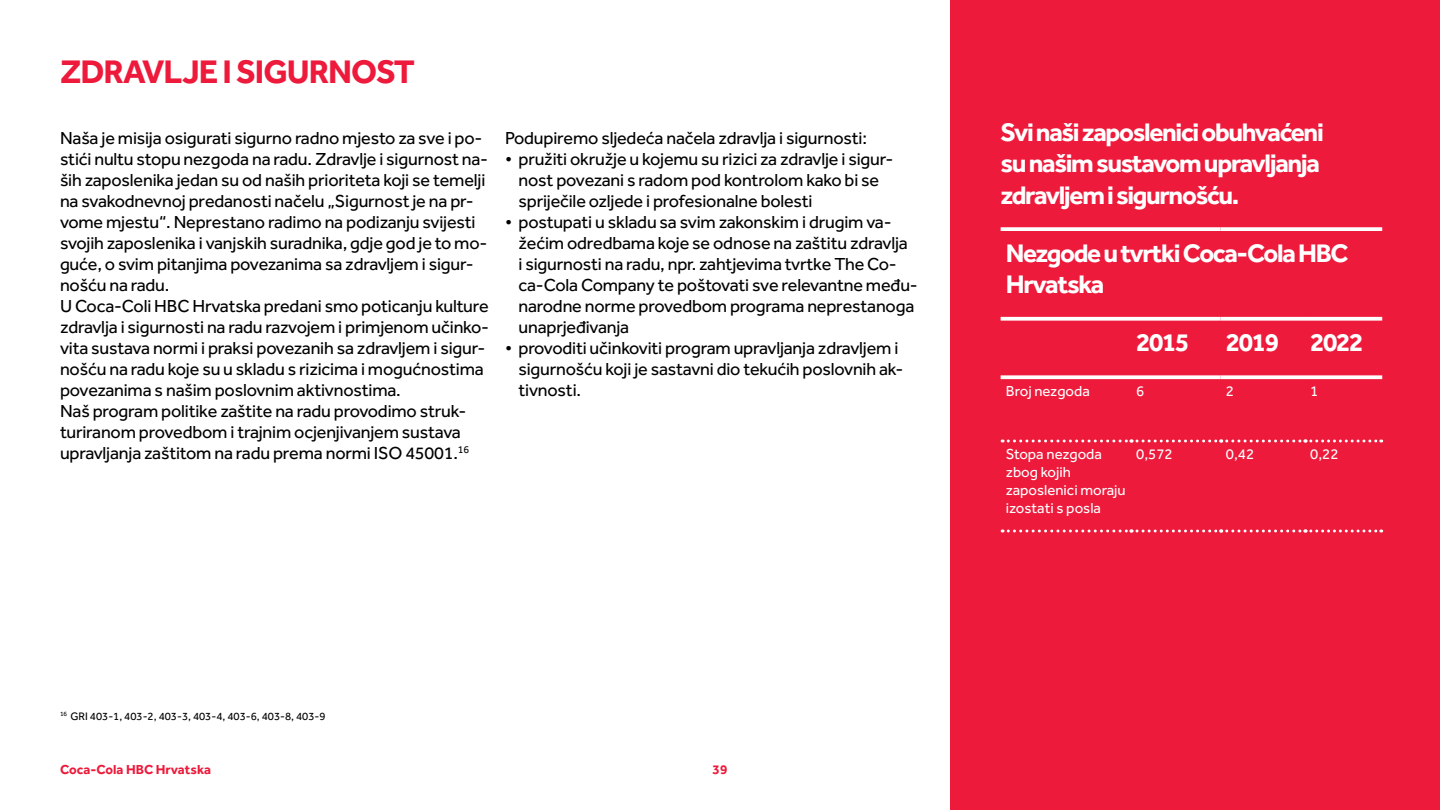
<style>
.page{position:relative;width:1440px;height:810px;background:#fff}
.page>*{position:absolute;margin:0;border:0;box-sizing:border-box;transform-origin:0 0}
.t1{font:700 33.75px "Effra";letter-spacing:-.03em;color:#ed1a3b}
.t2{font:700 26.25px/31.5px "Effra";letter-spacing:-.05em;color:#fff}
.t3{font:18px/21px "Effra";letter-spacing:-.01em;color:#000}
.t4{font:15px/18px "Effra";color:#fff}
.t5{font:700 13.5px "Effra";color:#ed1a3b}
.t6{font:11.25px "Effra";color:#000}
</style>
<div class="page">
<div style="left:950px;top:0;width:490px;height:810px;background:#ed1a3b"></div>
<svg style="left:1001px;top:227px;width:130px;height:4px"></svg>
<svg style="left:1131px;top:227px;width:90px;height:4px"></svg>
<svg style="left:1221px;top:227px;width:84px;height:4px"></svg>
<svg style="left:1305px;top:227px;width:77px;height:4px"></svg>
<svg style="left:1001px;top:317px;width:130px;height:4px"></svg>
<svg style="left:1131px;top:317px;width:90px;height:4px"></svg>
<svg style="left:1221px;top:317px;width:84px;height:4px"></svg>
<svg style="left:1305px;top:317px;width:77px;height:4px"></svg>
<svg style="left:1001px;top:375px;width:130px;height:4px"></svg>
<svg style="left:1131px;top:375px;width:90px;height:4px"></svg>
<svg style="left:1221px;top:375px;width:84px;height:4px"></svg>
<svg style="left:1305px;top:375px;width:77px;height:4px"></svg>
<svg style="left:1002px;top:440px;width:380px;height:2px"></svg>
<svg style="left:1002px;top:530px;width:380px;height:2px"></svg>
<h1 class="t1" style="left:60px;top:51px;width:357px">ZDRAVLJE I SIGURNOST</h1>
<p class="t3" style="left:60px;top:127px;width:431px">Naša je misija osigurati sigurno radno mjesto za sve i po&shy;stići nultu stopu nezgoda na radu. Zdravlje i sigurnost na&shy;ših zaposlenika jedan su od naših prioriteta koji se temelji na svakodnevnoj predanosti načelu „Sigurnost je na pr&shy;vome mjestu“. Neprestano radimo na podizanju svijesti svojih zaposlenika i vanjskih suradnika, gdje god je to mo&shy;guće, o svim pitanjima povezanima sa zdravljem i sigur&shy;nošću na radu.<br>U Coca-Coli HBC Hrvatska predani smo poticanju kulture zdravlja i sigurnosti na radu razvojem i primjenom učinko&shy;vita sustava normi i praksi povezanih sa zdravljem i sigur&shy;nošću na radu koje su u skladu s rizicima i mogućnostima povezanima s našim poslovnim aktivnostima.<br>Naš program politike zaštite na radu provodimo struk&shy;turiranom provedbom i trajnim ocjenjivanjem sustava upravljanja zaštitom na radu prema normi ISO 45001.<sup>16</sup></p>
<p class="t3" style="left:505px;top:127px;width:364px">Podupiremo sljedeća načela zdravlja i sigurnosti:</p>
<p class="t3" style="left:519px;top:148px;width:376px;text-indent:-14px">• pružiti okružje u kojemu su rizici za zdravlje i sigur&shy;nost povezani s radom pod kontrolom kako bi se spriječile ozljede i profesionalne bolesti</p>
<p class="t3" style="left:519px;top:211px;width:401px;text-indent:-14px">• postupati u skladu sa svim zakonskim i drugim va&shy;žećim odredbama koje se odnose na zaštitu zdravlja<br>i sigurnosti na radu, npr. zahtjevima tvrtke The Co&shy;ca-Cola Company te poštovati sve relevantne među&shy;narodne norme provedbom programa neprestanoga unaprjeđivanja</p>
<p class="t3" style="left:519px;top:337px;width:386px;text-indent:-14px">• provoditi učinkoviti program upravljanja zdravljem i sigurnošću koji je sastavni dio tekućih poslovnih ak&shy;tivnosti.</p>
<p class="t6" style="left:60px;top:710px;width:267px"><sup>16</sup> GRI 403-1, 403-2, 403-3, 403-4, 403-6, 403-8, 403-9</p>
<p class="t5" style="left:60px;top:761px;width:153px">Coca-Cola HBC Hrvatska</p>
<p class="t5" style="left:713px;top:761px;width:16px">39</p>
<h2 class="t2" style="left:1001px;top:115px;width:325px">Svi naši zaposlenici obuhvaćeni su našim sustavom upravljanja zdravljem i sigurnošću.</h2>
<h2 class="t2" style="left:1006px;top:237px;width:344px">Nezgode u tvrtki Coca-Cola HBC<br>Hrvatska</h2>
<h2 class="t2" style="left:1136px;top:326px;width:55px">2015</h2>
<h2 class="t2" style="left:1226px;top:326px;width:139px">2019 2022</h2>
<p class="t4" style="left:1006px;top:381px;width:86px">Broj nezgoda</p>
<p class="t4" style="left:1136px;top:381px;width:10px">6</p>
<p class="t4" style="left:1226px;top:381px;width:10px">2</p>
<p class="t4" style="left:1310px;top:381px;width:10px">1</p>
<p class="t4" style="left:1006px;top:445px;width:121px">Stopa nezgoda zbog kojih zaposlenici moraju izostati s posla</p>
<p class="t4" style="left:1136px;top:445px;width:38px">0,572</p>
<p class="t4" style="left:1226px;top:445px;width:30px">0,42</p>
<p class="t4" style="left:1310px;top:445px;width:30px">0,22</p>
</div>
